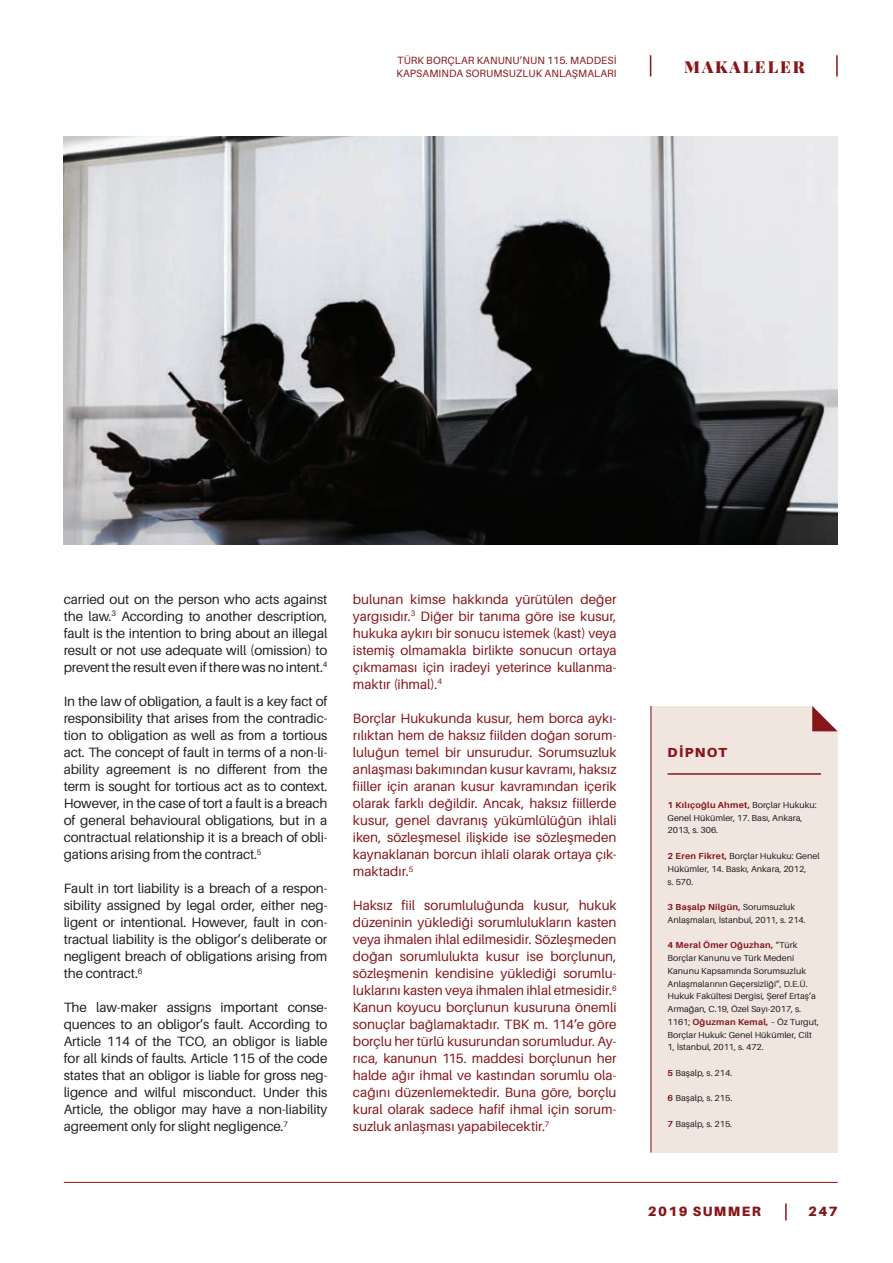
<style>
.page{position:relative;width:893px;height:1263px;background:#fff}
.page>*{position:absolute;margin:0;border:0;box-sizing:border-box;transform-origin:0 0}
.t1{font:900 16.5px "Playfair Display";letter-spacing:.12em;color:#871619}
.ING_metin{font:13.5px/17px "Aileron";letter-spacing:-.01em;color:#231f20;text-align:justify}
.TR_metin{font:13.5px/17px "Aileron";color:#871619;text-align:justify}
.t2{font:900 13.5px "Aileron";letter-spacing:.105em;color:#871619}
.t3{font:900 13.05px "Aileron";letter-spacing:.1em;color:#871619}
.t4{font:10.5px/12.8px "Aileron";letter-spacing:.01em;color:#871619}
.t5{font:8.7px/12.8px "Aileron";color:#231f20}
.s1{font-weight:700;color:#871619}
</style>
<div class="page">
<hr style="left:64px;top:1182px;width:774px;height:1px;background:#871619">
<svg style="left:785px;top:1203px;width:2px;height:17px"></svg>
<svg style="left:650px;top:55px;width:1px;height:22px"></svg>
<hr style="left:836px;top:55px;width:2px;height:22px;background:#871619">
<img style="left:64px;top:136px;width:774px;height:408px">
<div style="left:651px;top:706px;width:187px;height:446px;background:#f0e5df"></div>
<hr style="left:668px;top:773px;width:153px;height:2px;background:#871619">
<svg style="left:812px;top:706px;width:26px;height:25px"></svg>
<hr style="left:651px;top:706px;width:1px;height:446px;background:#871619">
<p class="t4" style="left:397px;top:54px;width:221px">TÜRK BORÇLAR KANUNU’NUN 115. MADDESİ<br>KAPSAMINDA SORUMSUZLUK ANLAŞMALARI</p>
<p class="t1" style="left:684px;top:54px;width:122px">MAKALELER</p>
<p class="ING_metin" style="left:64px;top:591px;width:265px">carried out on the person who acts against the law.<sup>3</sup> According to another description, fault is the intention to bring about an illegal result or not use adequate will (omission) to prevent the result even if there was no intent.<sup>4</sup></p>
<p class="ING_metin" style="left:64px;top:693px;width:265px">In the law of obligation, a fault is a key fact of responsibility that arises from the contradic&shy;tion to obligation as well as from a tortious act. The concept of fault in terms of a non-li&shy;ability agreement is no different from the term is sought for tortious act as to context.<br>However, in the case of tort a fault is a breach of general behavioural obligations, but in a contractual relationship it is a breach of obli&shy;gations arising from the contract.<sup>5</sup></p>
<p class="ING_metin" style="left:64px;top:880px;width:265px">Fault in tort liability is a breach of a respon&shy;sibility assigned by legal order, either neg&shy;ligent or intentional. However, fault in con&shy;tractual liability is the obligor’s deliberate or negligent breach of obligations arising from the contract.<sup>6</sup></p>
<p class="ING_metin" style="left:64px;top:999px;width:265px">The law-maker assigns important conse&shy;quences to an obligor’s fault. According to Article 114 of the TCO, an obligor is liable for all kinds of faults. Article 115 of the code states that an obligor is liable for gross neg&shy;ligence and wilful misconduct. Under this Article, the obligor may have a non-liability agreement only for slight negligence.<sup>7</sup></p>
<p class="TR_metin" style="left:353px;top:591px;width:265px">bulunan kimse hakkında yürütülen değer yargısıdır.<sup>3</sup> Diğer bir tanıma göre ise kusur, hukuka aykırı bir sonucu istemek (kast) veya istemiş olmamakla birlikte sonucun ortaya çıkmaması için iradeyi yeterince kullanma&shy;maktır (ihmal).<sup>4</sup></p>
<p class="TR_metin" style="left:353px;top:710px;width:265px">Borçlar Hukukunda kusur, hem borca aykı&shy;rılıktan hem de haksız fiilden doğan sorum&shy;luluğun temel bir unsurudur. Sorumsuzluk anlaşması bakımından kusur kavramı, haksız fiiller için aranan kusur kavramından içerik olarak farklı değildir. Ancak, haksız fiillerde kusur, genel davranış yükümlülüğün ihlali iken, sözleşmesel ilişkide ise sözleşmeden kaynaklanan borcun ihlali olarak ortaya çık&shy;maktadır.<sup>5</sup></p>
<p class="TR_metin" style="left:353px;top:897px;width:265px">Haksız fiil sorumluluğunda kusur, hukuk düzeninin yüklediği sorumlulukların kasten veya ihmalen ihlal edilmesidir. Sözleşmeden doğan sorumlulukta kusur ise borçlunun, sözleşmenin kendisine yüklediği sorumlu&shy;luklarını kasten veya ihmalen ihlal etmesidir.<sup>6</sup></p>
<p class="TR_metin" style="left:353px;top:999px;width:265px">Kanun koyucu borçlunun kusuruna önemli sonuçlar bağlamaktadır. TBK m. 114’e göre borçlu her türlü kusurundan sorumludur. Ay&shy;rıca, kanunun 115. maddesi borçlunun her halde ağır ihmal ve kastından sorumlu ola&shy;cağını düzenlemektedir. Buna göre, borçlu kural olarak sadece hafif ihmal için sorum&shy;suzluk anlaşması yapabilecektir.<sup>7</sup></p>
<p class="t3" style="left:668px;top:745px;width:61px">DİPNOT</p>
<p class="t5" style="left:668px;top:799px;width:151px"><span class="s1">1 Kılıçoğlu Ahmet,</span> Borçlar Hukuku:<br>Genel Hükümler, 17. Bası, Ankara,<br>2013, s. 306.</p>
<p class="t5" style="left:668px;top:850px;width:154px"><span class="s1">2 Eren Fikret,</span> Borçlar Hukuku: Genel<br>Hükümler, 14. Baskı, Ankara, 2012,<br>s. 570.</p>
<p class="t5" style="left:668px;top:901px;width:140px"><span class="s1">3 Başalp Nilgün,</span> Sorumsuzluk<br>Anlaşmaları, İstanbul, 2011, s. 214.</p>
<p class="t5" style="left:668px;top:939px;width:153px"><span class="s1">4 Meral Ömer Oğuzhan,</span> “Türk Borçlar Kanunu ve Türk Medeni Kanunu Kapsamında Sorumsuzluk Anlaşmalarının Geçersizliği”, D.E.Ü.<br>Hukuk Fakültesi Dergisi, Şeref Ertaş’a Armağan, C.19, Özel Sayı-2017, s.<br>1161; <span class="s1">Oğuzman Kemal,</span> – Öz Turgut, Borçlar Hukuk: Genel Hükümler, Cilt 1, İstanbul, 2011, s. 472.</p>
<p class="t5" style="left:668px;top:1066px;width:66px"><span class="s1">5</span> Başalp, s. 214.</p>
<p class="t5" style="left:668px;top:1092px;width:66px"><span class="s1">6</span> Başalp, s. 215.</p>
<p class="t5" style="left:668px;top:1117px;width:66px"><span class="s1">7</span> Başalp, s. 215.</p>
<p class="t2" style="left:648px;top:1203px;width:115px">2019 SUMMER</p>
<p class="t2" style="left:808px;top:1203px;width:31px">247</p>
</div>
